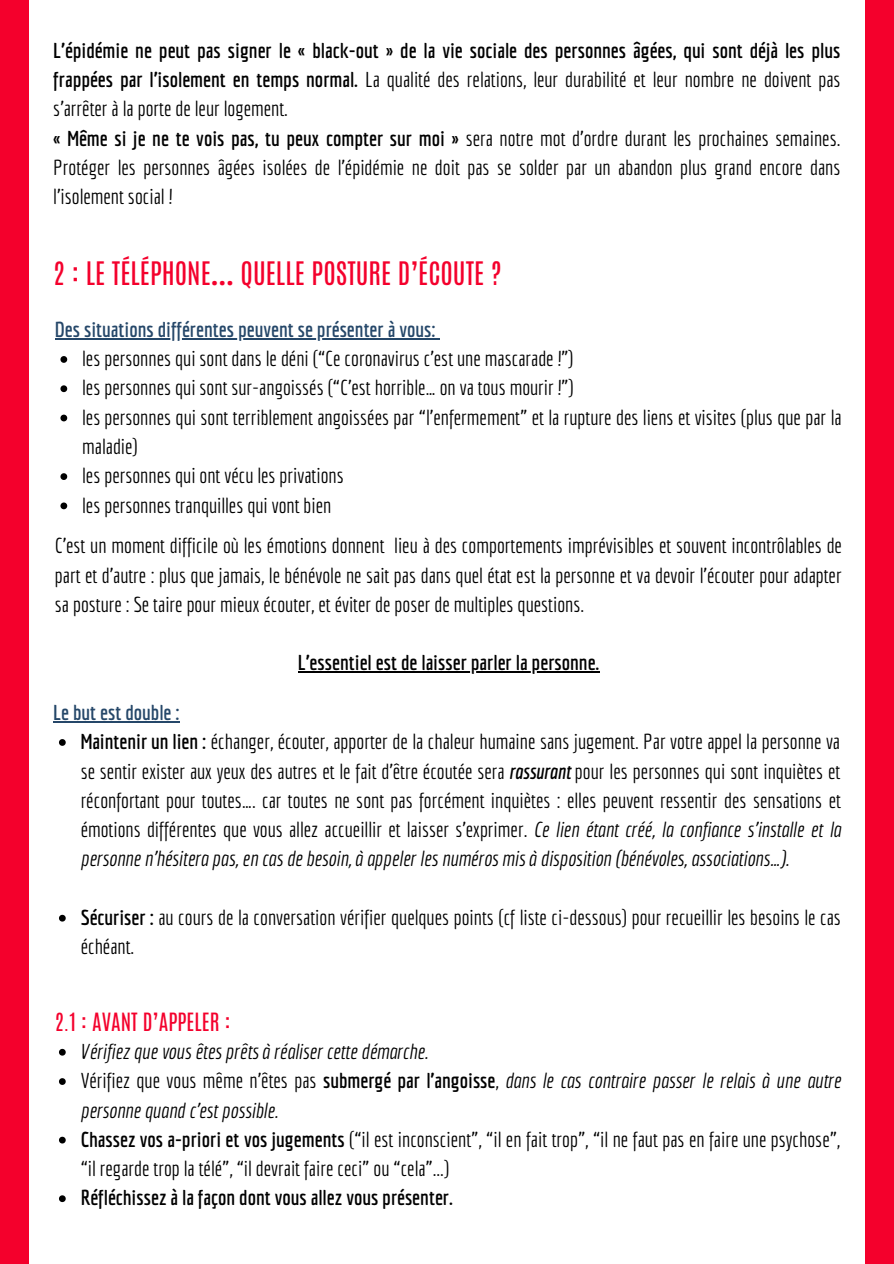
<style>
.page{position:relative;width:894px;height:1264px;background:#fff}
.page>*{position:absolute;margin:0;border:0;box-sizing:border-box;transform-origin:0 0}
.t1{font:27px "Antonio";color:#f4002c}
.t2{font:21px/29.2px "Economica";color:#000}
.t3{font:700 21px "Economica";color:#000}
.t4{font:700 21px "Economica";color:#254769}
.t5{font:21px "Antonio";color:#f4002c}
.s1{font-weight:700}
.s2{font-family:"Noto Sans Gurmukhi";font-weight:700}
.s3{font-weight:700;font-style:italic}
.s4{font-style:italic}
</style>
<div class="page">
<div style="left:0;top:0;width:29px;height:1263px;background:#f4002c"></div>
<div style="left:865px;top:0;width:28px;height:1263px;background:#f4002c"></div>
<svg style="left:60px;top:356px;width:7px;height:7px"></svg>
<svg style="left:60px;top:385px;width:7px;height:7px"></svg>
<svg style="left:60px;top:414px;width:7px;height:7px"></svg>
<svg style="left:60px;top:473px;width:7px;height:7px"></svg>
<svg style="left:60px;top:502px;width:7px;height:7px"></svg>
<hr style="left:55px;top:338px;width:384px;height:1px;background:#254769">
<hr style="left:298px;top:671px;width:301px;height:1px;background:#000">
<svg style="left:59px;top:739px;width:7px;height:6px"></svg>
<svg style="left:59px;top:914px;width:7px;height:7px"></svg>
<hr style="left:53px;top:721px;width:126px;height:1px;background:#254769">
<svg style="left:59px;top:1048px;width:7px;height:7px"></svg>
<svg style="left:59px;top:1078px;width:7px;height:6px"></svg>
<svg style="left:59px;top:1136px;width:7px;height:7px"></svg>
<svg style="left:59px;top:1195px;width:7px;height:6px"></svg>
<p class="t2" style="left:53px;top:35px;width:788px"><span class="s1">L’épidémie ne peut pas signer le « black-out » de la vie sociale des personnes âgées, qui sont déjà les plus frappées par l’isolement en temps normal.</span> La qualité des relations, leur durabilité et leur nombre ne doivent pas s’arrêter à la porte de leur logement.<br><span class="s1">« Même si je ne te vois pas, tu peux compter sur moi »</span> sera notre mot d’ordre durant les prochaines semaines.<br>Protéger les personnes âgées isolées de l’épidémie ne doit pas se solder par un abandon plus grand encore dans l’isolement social !</p>
<p class="t1" style="left:53px;top:254px;width:449px">2 : LE TÉLÉPHONE<span class="s2">…</span> QUELLE POSTURE D’ÉCOUTE ?</p>
<p class="t4" style="left:55px;top:317px;width:382px">Des situations différentes peuvent se présenter à vous:</p>
<p class="t2" style="left:82px;top:344px;width:760px">les personnes qui sont dans le déni (“Ce coronavirus c’est une mascarade !”)<br>les personnes qui sont sur-angoissés (“C’est horrible… on va tous mourir !”)<br>les personnes qui sont terriblement angoissées par “l’enfermement” et la rupture des liens et visites (plus que par la maladie)<br>les personnes qui ont vécu les privations<br>les personnes tranquilles qui vont bien</p>
<p class="t2" style="left:55px;top:530px;width:788px;text-align:justify">C’est un moment difficile où les émotions donnent lieu à des comportements imprévisibles et souvent incontrôlables de part et d’autre : plus que jamais, le bénévole ne sait pas dans quel état est la personne et va devoir l’écouter pour adapter sa posture : Se taire pour mieux écouter, et éviter de poser de multiples questions.</p>
<p class="t3" style="left:298px;top:650px;width:303px">L’essentiel est de laisser parler la personne.</p>
<p class="t4" style="left:53px;top:700px;width:128px">Le but est double :</p>
<p class="t2" style="left:81px;top:726px;width:761px;text-align:justify"><span class="s1">Maintenir un lien :</span> échanger, écouter, apporter de la chaleur humaine sans jugement. Par votre appel la personne va se sentir exister aux yeux des autres et le fait d'être écoutée sera <span class="s3">rassurant</span> pour les personnes qui sont inquiètes et réconfortant pour toutes…. car toutes ne sont pas forcément inquiètes : elles peuvent ressentir des sensations et émotions différentes que vous allez accueillir et laisser s’exprimer. <span class="s4">Ce lien étant créé, la confiance s’installe et la personne n’hésitera pas, en cas de besoin, à appeler les numéros mis à disposition (bénévoles, associations…).</span></p>
<p class="t2" style="left:81px;top:902px;width:761px"><span class="s1">Sécuriser :</span> au cours de la conversation vérifier quelques points (cf liste ci-dessous) pour recueillir les besoins le cas échéant.</p>
<p class="t5" style="left:55px;top:1006px;width:177px">2.1 : AVANT D’APPELER :</p>
<p class="t2" style="left:81px;top:1036px;width:761px"><span class="s4">Vérifiez que vous êtes prêts à réaliser cette démarche.<br></span>Vérifiez que vous même n’êtes pas <span class="s1">submergé par l’angoisse</span>, <span class="s4">dans le cas contraire passer le relais à une autre personne quand c’est possible.<br></span><span class="s1">Chassez vos a-priori et vos jugements</span> (“il est inconscient”, “il en fait trop”, “il ne faut pas en faire une psychose”, “il regarde trop la télé”, “il devrait faire ceci” ou “cela”...)</p>
<p class="t3" style="left:81px;top:1185px;width:374px">Réfléchissez à la façon dont vous allez vous présenter.</p>
</div>
